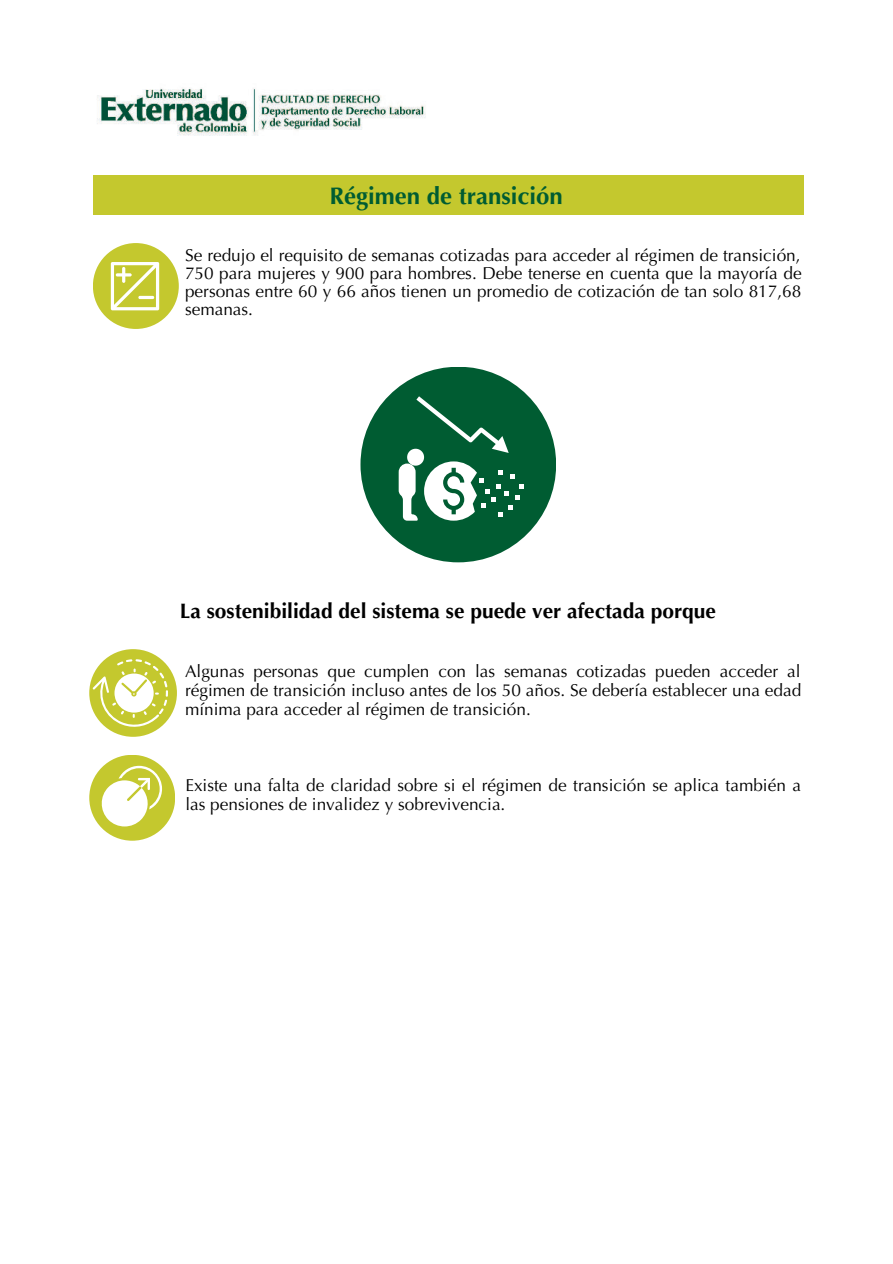
<style>
.page{position:relative;width:893px;height:1264px;background:#fff}
.page>*{position:absolute;margin:0;border:0;box-sizing:border-box;transform-origin:0 0}
.t1{font:700 24px "Optima LT Pro";color:#005c32}
.t2{font:700 21px "Optima LT Pro";color:#000}
.t3{font:17.25px/18px "Optima LT Pro";color:#000;text-align:justify}
</style>
<div class="page">
<img style="left:97px;top:88px;width:329px;height:48px">
<div style="left:360px;top:367px;width:196px;height:195px;background:#005c32;border-radius:50%"></div>
<div style="left:93px;top:175px;width:710px;height:40px;background:#c4c82e"></div>
<div style="left:93px;top:243px;width:86px;height:86px;background:#c4c82e;border-radius:50%"></div>
<svg style="left:111px;top:262px;width:48px;height:48px"></svg>
<svg style="left:398px;top:396px;width:125px;height:124px"></svg>
<div style="left:89px;top:754px;width:86px;height:86px;background:#c4c82e;border-radius:50%"></div>
<div style="left:89px;top:649px;width:88px;height:87px;background:#c4c82e;border-radius:50%"></div>
<svg style="left:93px;top:659px;width:75px;height:70px"></svg>
<svg style="left:99px;top:765px;width:63px;height:61px"></svg>
<h1 class="t1" style="left:329px;top:180px;width:235px">Régimen de transición</h1>
<p class="t3" style="left:185px;top:246px;width:618px">Se redujo el requisito de semanas cotizadas para acceder al régimen de transición, 750 para mujeres y 900 para hombres. Debe tenerse en cuenta que la mayoría de personas entre 60 y 66 años tienen un promedio de cotización de tan solo 817,68 semanas.</p>
<p class="t2" style="left:180px;top:597px;width:537px">La sostenibilidad del sistema se puede ver afectada porque</p>
<p class="t3" style="left:185px;top:661px;width:617px;line-height:19px">Algunas personas que cumplen con las semanas cotizadas pueden acceder al régimen de transición incluso antes de los 50 años. Se debería establecer una edad mínima para acceder al régimen de transición.</p>
<p class="t3" style="left:185px;top:775px;width:617px;line-height:19px">Existe una falta de claridad sobre si el régimen de transición se aplica también a las pensiones de invalidez y sobrevivencia.</p>
</div>
